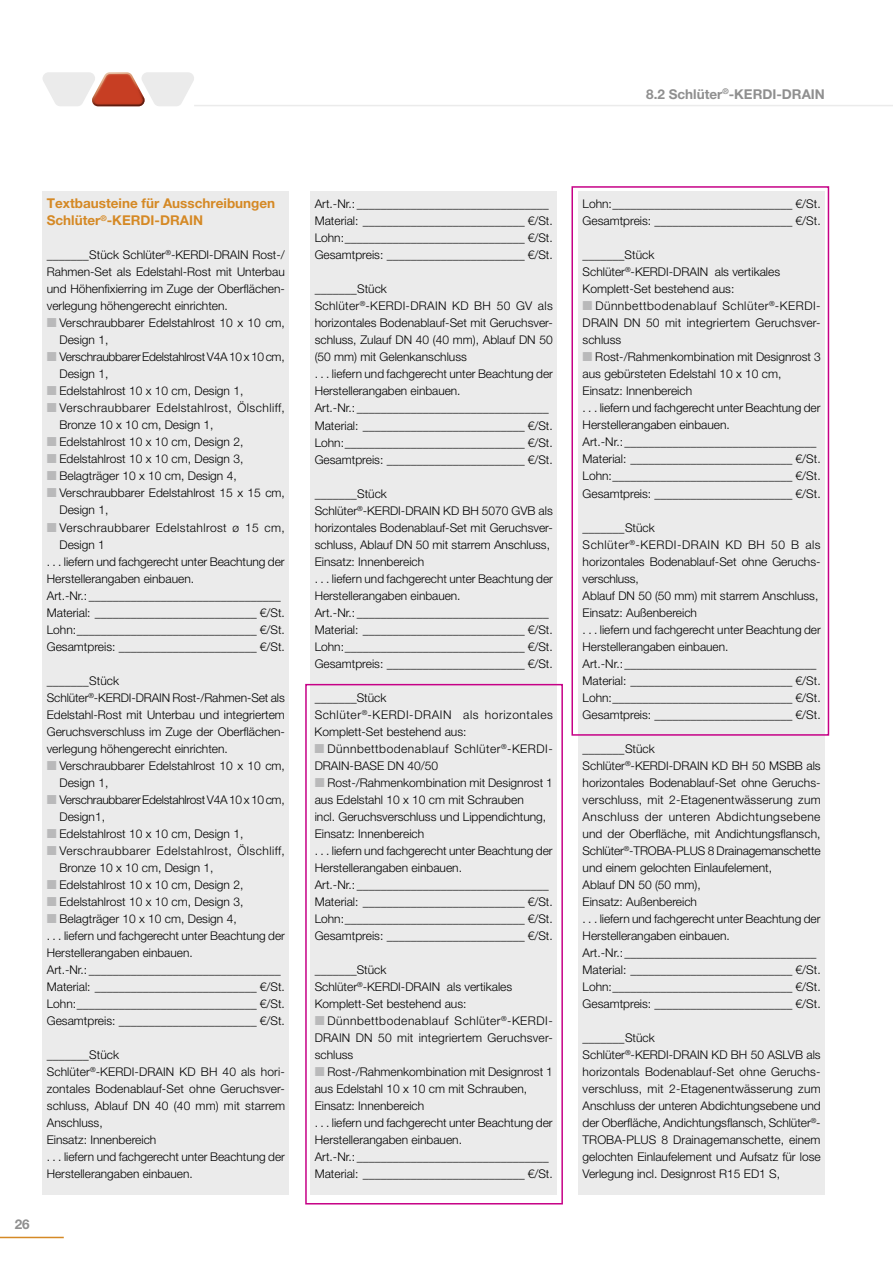
<style>
.page{position:relative;width:893px;height:1263px;background:#fff}
.page>*{position:absolute;margin:0;border:0;box-sizing:border-box;transform-origin:0 0}
.t1{font:700 13.5px/17px "Helvetica Neue LT Pro";color:#d58925}
.t2{font:700 13.5px "Helvetica Neue LT Pro";color:#8f8f8f}
.t3{font:300 12px/17px "Helvetica Neue LT Pro";color:#000}
.t4{font:300 12px "Helvetica Neue LT Pro";letter-spacing:.035em;color:#000}
.t5{font:300 12px "Helvetica Neue LT Pro";letter-spacing:-.02em;color:#000}
.t6{font:300 12px/17px "Helvetica Neue LT Pro";letter-spacing:.05em;color:#000}
.t7{font:300 12px/17px "Helvetica Neue LT Pro";letter-spacing:.04em;color:#000}
</style>
<div class="page">
<hr style="left:0;top:1237px;width:64px;height:1px;background:#d58925">
<hr style="left:194px;top:105px;width:699px;height:1px;background:#ebebeb">
<svg style="left:43px;top:72px;width:151px;height:34px"></svg>
<div style="left:578px;top:191px;width:247px;height:1004px;background:#ebebeb"></div>
<div style="left:43px;top:191px;width:246px;height:1004px;background:#ebebeb"></div>
<div style="left:310px;top:191px;width:247px;height:1004px;background:#ebebeb"></div>
<div style="left:305px;top:684px;width:258px;height:520px;border:2px solid #c60086"></div>
<div style="left:571px;top:186px;width:258px;height:550px;border:2px solid #c60086"></div>
<p class="t2" style="left:646px;top:86px;width:180px">8.2 Schlüter<sup>®</sup>-KERDI-DRAIN</p>
<p class="t2" style="left:15px;top:1216px;width:17px">26</p>
<p class="t1" style="left:47px;top:195px;width:230px">Textbausteine für Ausschreibungen<br>Schlüter<sup>®</sup>-KERDI-DRAIN</p>
<p class="t3" style="left:47px;top:246px;width:240px;text-align:justify">_______Stück Schlüter<sup>®</sup>-KERDI-DRAIN Rost-/ Rahmen-Set als Edelstahl-Rost mit Unterbau und Höhenfixierring im Zuge der Oberflächen&shy;verlegung höhengerecht einrichten.</p>
<p class="t3" style="left:60px;top:314px;width:227px">Verschraubbarer Edelstahlrost 10 x 10 cm,</p>
<p class="t3" style="left:60px;top:331px;width:50px">Design 1,</p>
<p class="t5" style="left:60px;top:350px;width:227px">Verschraubbarer Edelstahlrost V4A 10 x 10 cm,</p>
<p class="t3" style="left:60px;top:365px;width:50px">Design 1,</p>
<p class="t3" style="left:60px;top:382px;width:185px">Edelstahlrost 10 x 10 cm, Design 1,</p>
<p class="t4" style="left:60px;top:401px;width:227px">Verschraubbarer Edelstahlrost, Ölschliff,</p>
<p class="t3" style="left:60px;top:416px;width:156px">Bronze 10 x 10 cm, Design 1,</p>
<p class="t3" style="left:60px;top:433px;width:185px">Edelstahlrost 10 x 10 cm, Design 2,</p>
<p class="t3" style="left:60px;top:450px;width:185px">Edelstahlrost 10 x 10 cm, Design 3,</p>
<p class="t3" style="left:60px;top:467px;width:179px">Belagträger 10 x 10 cm, Design 4,</p>
<p class="t3" style="left:60px;top:484px;width:227px">Verschraubbarer Edelstahlrost 15 x 15 cm,</p>
<p class="t3" style="left:60px;top:501px;width:50px">Design 1,</p>
<p class="t4" style="left:60px;top:520px;width:227px">Verschraubbarer Edelstahlrost ø 15 cm,</p>
<p class="t3" style="left:60px;top:536px;width:47px">Design 1</p>
<p class="t3" style="left:47px;top:553px;width:239px">. . . liefern und fachgerecht unter Beachtung der</p>
<p class="t3" style="left:47px;top:570px;width:149px">Herstellerangaben einbauen.</p>
<p class="t3" style="left:47px;top:587px;width:235px">Art.-Nr.: ________________________________</p>
<p class="t3" style="left:47px;top:604px;width:240px">Material: ___________________________ €/St.</p>
<p class="t3" style="left:47px;top:621px;width:240px">Lohn:______________________________ €/St.</p>
<p class="t3" style="left:47px;top:638px;width:240px">Gesamtpreis: _______________________ €/St.</p>
<p class="t3" style="left:47px;top:672px;width:240px">_______Stück<br>Schlüter<sup>®</sup>-KERDI-DRAIN Rost-/Rahmen-Set als Edelstahl-Rost mit Unterbau und integriertem Geruchsverschluss im Zuge der Oberflächen&shy;verlegung höhengerecht einrichten.</p>
<p class="t3" style="left:60px;top:757px;width:227px">Verschraubbarer Edelstahlrost 10 x 10 cm,</p>
<p class="t3" style="left:60px;top:774px;width:50px">Design 1,</p>
<p class="t5" style="left:60px;top:792px;width:227px">Verschraubbarer Edelstahlrost V4A 10 x 10 cm,</p>
<p class="t3" style="left:60px;top:808px;width:47px">Design1,</p>
<p class="t3" style="left:60px;top:825px;width:185px">Edelstahlrost 10 x 10 cm, Design 1,</p>
<p class="t4" style="left:60px;top:843px;width:227px">Verschraubbarer Edelstahlrost, Ölschliff,</p>
<p class="t3" style="left:60px;top:859px;width:156px">Bronze 10 x 10 cm, Design 1,</p>
<p class="t3" style="left:60px;top:876px;width:185px">Edelstahlrost 10 x 10 cm, Design 2,</p>
<p class="t3" style="left:60px;top:893px;width:185px">Edelstahlrost 10 x 10 cm, Design 3,</p>
<p class="t3" style="left:60px;top:910px;width:179px">Belagträger 10 x 10 cm, Design 4,</p>
<p class="t3" style="left:47px;top:927px;width:240px">. . . liefern und fachgerecht unter Beachtung der</p>
<p class="t3" style="left:47px;top:944px;width:147px">Herstellerangaben einbauen.</p>
<p class="t3" style="left:47px;top:961px;width:235px">Art.-Nr.: ________________________________</p>
<p class="t3" style="left:47px;top:978px;width:240px">Material: ___________________________ €/St.</p>
<p class="t3" style="left:47px;top:995px;width:240px">Lohn:______________________________ €/St.</p>
<p class="t3" style="left:47px;top:1012px;width:240px">Gesamtpreis: _______________________ €/St.</p>
<p class="t3" style="left:47px;top:1046px;width:240px">_______Stück<br>Schlüter<sup>®</sup>-KERDI-DRAIN KD BH 40 als hori&shy;zontales Bodenablauf-Set ohne Geruchsver&shy;schluss, Ablauf DN 40 (40 mm) mit starrem<br>Anschluss,<br>Einsatz: Innenbereich<br>. . . liefern und fachgerecht unter Beachtung der<br>Herstellerangaben einbauen.</p>
<p class="t3" style="left:315px;top:195px;width:240px">Art.-Nr.: ________________________________ Material: ___________________________ €/St.<br>Lohn:______________________________ €/St.<br>Gesamtpreis: _______________________ €/St.</p>
<p class="t3" style="left:315px;top:280px;width:240px">_______Stück<br>Schlüter<sup>®</sup>-KERDI-DRAIN KD BH 50 GV als horizontales Bodenablauf-Set mit Geruchsver&shy;schluss, Zulauf DN 40 (40 mm), Ablauf DN 50 (50 mm) mit Gelenkanschluss<br>. . . liefern und fachgerecht unter Beachtung der Herstellerangaben einbauen.<br>Art.-Nr.: ________________________________ Material: ___________________________ €/St.<br>Lohn:______________________________ €/St.<br>Gesamtpreis: _______________________ €/St.</p>
<p class="t3" style="left:315px;top:484px;width:240px">_______Stück<br>Schlüter<sup>®</sup>-KERDI-DRAIN KD BH 5070 GVB als horizontales Bodenablauf-Set mit Geruchsver&shy;schluss, Ablauf DN 50 mit starrem Anschluss, Einsatz: Innenbereich<br>. . . liefern und fachgerecht unter Beachtung der Herstellerangaben einbauen.<br>Art.-Nr.: ________________________________ Material: ___________________________ €/St.<br>Lohn:______________________________ €/St.<br>Gesamtpreis: _______________________ €/St.</p>
<p class="t6" style="left:315px;top:689px;width:240px">_______Stück<br>Schlüter<sup>®</sup>-KERDI-DRAIN als horizontales<br>Komplett-Set bestehend aus:</p>
<p class="t7" style="left:315px;top:740px;width:240px;text-indent:13px">Dünnbettbodenablauf Schlüter<sup>®</sup>-KERDI-<br>DRAIN-BASE DN 40/50</p>
<p class="t3" style="left:315px;top:774px;width:240px;text-indent:13px">Rost-/Rahmenkombination mit Designrost 1 aus Edelstahl 10 x 10 cm mit Schrauben<br>incl. Geruchsverschluss und Lippendichtung, Einsatz: Innenbereich<br>. . . liefern und fachgerecht unter Beachtung der Herstellerangaben einbauen.<br>Art.-Nr.: ________________________________ Material: ___________________________ €/St.<br>Lohn:______________________________ €/St.<br>Gesamtpreis: _______________________ €/St.</p>
<p class="t3" style="left:315px;top:961px;width:199px">_______Stück<br>Schlüter<sup>®</sup>-KERDI-DRAIN als vertikales<br>Komplett-Set bestehend aus:</p>
<p class="t3" style="left:315px;top:1012px;width:240px;text-align:justify;text-indent:13px">Dünnbettbodenablauf Schlüter<sup>®</sup>-KERDI-DRAIN DN 50 mit integriertem Geruchsver&shy;schluss</p>
<p class="t3" style="left:315px;top:1063px;width:240px;text-indent:13px">Rost-/Rahmenkombination mit Designrost 1 aus Edelstahl 10 x 10 cm mit Schrauben, Einsatz: Innenbereich<br>. . . liefern und fachgerecht unter Beachtung der Herstellerangaben einbauen.<br>Art.-Nr.: ________________________________ Material: ___________________________ €/St.</p>
<p class="t3" style="left:583px;top:195px;width:240px">Lohn:______________________________ €/St.<br>Gesamtpreis: _______________________ €/St.</p>
<p class="t3" style="left:583px;top:246px;width:199px">_______Stück<br>Schlüter<sup>®</sup>-KERDI-DRAIN als vertikales<br>Komplett-Set bestehend aus:</p>
<p class="t3" style="left:583px;top:297px;width:240px;text-align:justify;text-indent:13px">Dünnbettbodenablauf Schlüter<sup>®</sup>-KERDI-DRAIN DN 50 mit integriertem Geruchsver&shy;schluss</p>
<p class="t3" style="left:583px;top:348px;width:240px;text-indent:13px">Rost-/Rahmenkombination mit Designrost 3 aus gebürsteten Edelstahl 10 x 10 cm, Einsatz: Innenbereich<br>. . . liefern und fachgerecht unter Beachtung der Herstellerangaben einbauen.<br>Art.-Nr.: ________________________________ Material: ___________________________ €/St.<br>Lohn:______________________________ €/St.<br>Gesamtpreis: _______________________ €/St.</p>
<p class="t3" style="left:583px;top:518px;width:240px">_______Stück<br>Schlüter<sup>®</sup>-KERDI-DRAIN KD BH 50 B als horizontales Bodenablauf-Set ohne Geruchs&shy;verschluss,<br>Ablauf DN 50 (50 mm) mit starrem Anschluss, Einsatz: Außenbereich<br>. . . liefern und fachgerecht unter Beachtung der Herstellerangaben einbauen.<br>Art.-Nr.: ________________________________ Material: ___________________________ €/St.<br>Lohn:______________________________ €/St.<br>Gesamtpreis: _______________________ €/St.</p>
<p class="t3" style="left:583px;top:740px;width:240px">_______Stück<br>Schlüter<sup>®</sup>-KERDI-DRAIN KD BH 50 MSBB als horizontales Bodenablauf-Set ohne Geruchs&shy;verschluss, mit 2-Etagenentwässerung zum Anschluss der unteren Abdichtungsebene und der Oberfläche, mit Andichtungsflansch, Schlüter<sup>®</sup>-TROBA-PLUS 8 Drainagemanschette und einem gelochten Einlaufelement,<br>Ablauf DN 50 (50 mm),<br>Einsatz: Außenbereich<br>. . . liefern und fachgerecht unter Beachtung der Herstellerangaben einbauen.<br>Art.-Nr.: ________________________________ Material: ___________________________ €/St.<br>Lohn:______________________________ €/St.<br>Gesamtpreis: _______________________ €/St.</p>
<p class="t3" style="left:583px;top:1029px;width:240px">_______Stück<br>Schlüter<sup>®</sup>-KERDI-DRAIN KD BH 50 ASLVB als horizontals Bodenablauf-Set ohne Geruchs&shy;verschluss, mit 2-Etagenentwässerung zum Anschluss der unteren Abdichtungsebene und der Oberfläche, Andichtungsflansch, Schlüter<sup>®</sup>- TROBA-PLUS 8 Drainagemanschette, einem gelochten Einlaufelement und Aufsatz für lose Verlegung incl. Designrost R15 ED1 S,</p>
</div>
